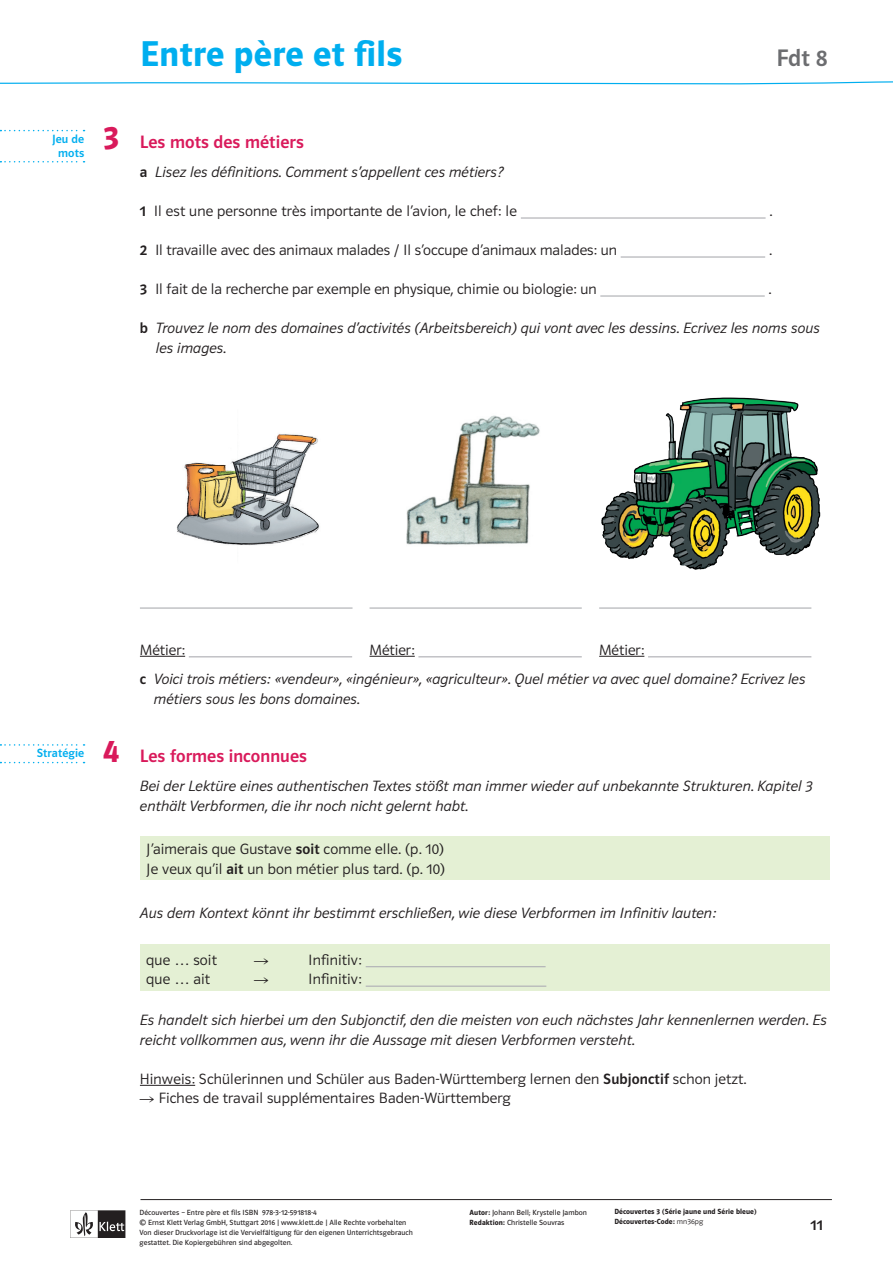
<style>
.page{position:relative;width:893px;height:1263px;background:#fff}
.page>*{position:absolute;margin:0;border:0;box-sizing:border-box;transform-origin:0 0}
.t1{font:36px "Polo ST11 K Hfett";letter-spacing:.01em;color:#00aeef}
.t2{font:33px "Polo ST11 K Hfett";color:#d91a5b}
.t3{font:24px "Polo ST11 K Krftg";color:#6c6d70}
.t4{font:18px "Polo ST11 K Krftg";letter-spacing:.005em;color:#d91a5b}
.t5{font:15px/19.5px "Polo ST11 K Leicht Kursiv";letter-spacing:.01em;color:#231f20}
.t6{font:15px/19.5px "Polo ST11 K Leicht";letter-spacing:.01em;color:#231f20}
.t7{font:15px "Polo ST11 K Krftg";color:#231f20}
.t8{font:12px "Polo ST11 K Krftg";letter-spacing:.01em;color:#00aeef}
.t9{font:7.5px/10.1px "Polo ST11 K Buch";letter-spacing:.01em;color:#231f20}
.t10{font:7.5px/10.1px "Polo ST11 K Hfett";letter-spacing:.01em;color:#231f20}
.s1{font-family:"Polo ST11 K Krftg"}
.s2{font-family:"Polo ST11 K Leicht"}
.s3{font-family:"Polo ST11 K Hfett"}
</style>
<div class="page">
<svg style="left:70px;top:1210px;width:55px;height:28px"></svg>
<hr style="left:140px;top:1199px;width:692px;height:1px;background:#231f20">
<svg style="left:0;top:81px;width:893px;height:4px"></svg>
<hr style="left:521px;top:217px;width:245px;height:2px;background:#b2b3b7">
<hr style="left:621px;top:256px;width:144px;height:2px;background:#b2b3b7">
<hr style="left:600px;top:295px;width:165px;height:2px;background:#b2b3b7">
<hr style="left:140px;top:1085px;width:55px;height:1px;background:#231f20">
<img style="left:177px;top:434px;width:142px;height:111px">
<img style="left:406px;top:415px;width:134px;height:130px">
<img style="left:601px;top:397px;width:220px;height:173px">
<hr style="left:140px;top:607px;width:213px;height:2px;background:#b2b3b7">
<hr style="left:370px;top:607px;width:212px;height:2px;background:#b2b3b7">
<hr style="left:599px;top:607px;width:212px;height:2px;background:#b2b3b7">
<hr style="left:140px;top:656px;width:45px;height:1px;background:#231f20">
<hr style="left:189px;top:656px;width:163px;height:1px;background:#b2b3b7">
<hr style="left:370px;top:656px;width:45px;height:1px;background:#231f20">
<hr style="left:418px;top:656px;width:164px;height:1px;background:#b2b3b7">
<hr style="left:599px;top:656px;width:45px;height:1px;background:#231f20">
<hr style="left:648px;top:656px;width:163px;height:1px;background:#b2b3b7">
<div style="left:140px;top:836px;width:689px;height:44px;background:#e4f0d4"></div>
<div style="left:140px;top:944px;width:689px;height:46px;background:#e4f0d4"></div>
<hr style="left:366px;top:966px;width:180px;height:1px;background:#b2b3b7">
<hr style="left:366px;top:985px;width:180px;height:2px;background:#b2b3b7">
<svg style="left:0;top:130px;width:85px;height:1px"></svg>
<svg style="left:0;top:161px;width:85px;height:1px"></svg>
<svg style="left:0;top:744px;width:85px;height:2px"></svg>
<svg style="left:0;top:762px;width:85px;height:1px"></svg>
<p class="t8" style="left:52px;top:132px;width:34px">Jeu de</p>
<h2 class="t2" style="left:103px;top:118px;width:18px">3</h2>
<p class="t8" style="left:58px;top:146px;width:28px">mots</p>
<h1 class="t1" style="left:140px;top:34px;width:264px">Entre père et fils</h1>
<h3 class="t3" style="left:777px;top:45px;width:52px">Fdt 8</h3>
<p class="t4" style="left:140px;top:132px;width:165px">Les mots des métiers</p>
<p class="t5" style="left:140px;top:162px;width:365px"><span class="s1">a</span> Lisez les définitions. Comment s’appellent ces métiers?</p>
<p class="t6" style="left:140px;top:201px;width:378px"><span class="s1">1</span> Il est une personne très importante de l’avion, le chef: le</p>
<p class="t6" style="left:769px;top:201px;width:5px">.</p>
<p class="t6" style="left:140px;top:240px;width:479px"><span class="s1">2</span> Il travaille avec des animaux malades / Il s’occupe d’animaux malades: un</p>
<p class="t6" style="left:769px;top:240px;width:5px">.</p>
<p class="t6" style="left:140px;top:279px;width:458px"><span class="s1">3</span> Il fait de la recherche par exemple en physique, chimie ou biologie: un</p>
<p class="t6" style="left:768px;top:279px;width:5px">.</p>
<p class="t5" style="left:156px;top:318px;width:665px;text-indent:-16px"><span class="s1">b</span> Trouvez le nom des domaines d’activités (Arbeitsbereich) qui vont avec les dessins. Ecrivez les noms sous les images.</p>
<p class="t8" style="left:37px;top:747px;width:49px">Stratégie</p>
<h2 class="t2" style="left:103px;top:732px;width:18px">4</h2>
<p class="t6" style="left:140px;top:640px;width:47px">Métier:</p>
<p class="t6" style="left:370px;top:640px;width:47px">Métier:</p>
<p class="t6" style="left:599px;top:640px;width:47px">Métier:</p>
<p class="t5" style="left:154px;top:669px;width:653px;text-indent:-14px"><span class="s1">c</span> Voici trois métiers: «vendeur», «ingénieur», «agriculteur». Quel métier va avec quel domaine? Ecrivez les métiers sous les bons domaines.</p>
<p class="t4" style="left:140px;top:746px;width:169px">Les formes inconnues</p>
<p class="t5" style="left:140px;top:777px;width:674px">Bei der Lektüre eines authentischen Textes stößt man immer wieder auf unbekannte Strukturen. Kapitel 3 enthält Verbformen, die ihr noch nicht gelernt habt.</p>
<p class="t6" style="left:146px;top:840px;width:300px">J’aimerais que Gustave <span class="s1">soit</span> comme elle. (p. 10)<br>Je veux qu’il <span class="s1">ait</span> un bon métier plus tard. (p. 10)</p>
<p class="t5" style="left:140px;top:903px;width:578px">Aus dem Kontext könnt ihr bestimmt erschließen, wie diese Verbformen im Infinitiv lauten:</p>
<p class="t6" style="left:146px;top:950px;width:72px">que … soit</p>
<p class="t6" style="left:308px;top:950px;width:55px">Infinitiv:</p>
<p class="t6" style="left:146px;top:969px;width:65px">que … ait</p>
<p class="t6" style="left:308px;top:969px;width:55px">Infinitiv:</p>
<p class="t5" style="left:140px;top:1011px;width:688px">Es handelt sich hierbei um den Subjonctif, den die meisten von euch nächstes Jahr kennenlernen werden. Es reicht vollkommen aus, wenn ihr die Aussage mit diesen Verbformen versteht.</p>
<p class="t6" style="left:159px;top:1069px;width:589px;text-indent:-19px">Hinweis: Schülerinnen und Schüler aus Baden-Württemberg lernen den <span class="s1">Subjonctif</span> schon jetzt.<br>Fiches de travail supplémentaires Baden-Württemberg</p>
<p class="t10" style="left:614px;top:1206px;width:144px">Découvertes 3 (Série jaune und Série bleue)<br>Découvertes-Code: <span class="s2">mn36pg</span></p>
<p class="t9" style="left:140px;top:1207px;width:275px">Découvertes – Entre père et fils ISBN 978-3-12-591818-4<br>© Ernst Klett Verlag GmbH, Stuttgart 2016 | www.klett.de | Alle Rechte vorbehalten Von dieser Druckvorlage ist die Vervielfältigung für den eigenen Unterrichtsgebrauch gestattet. Die Kopiergebühren sind abgegolten.</p>
<p class="t9" style="left:470px;top:1208px;width:119px"><span class="s3">Autor:</span> Johann Bell; Krystelle Jambon<br><span class="s3">Redaktion:</span> Christelle Souvras</p>
<p class="t7" style="left:810px;top:1217px;width:14px">11</p>
</div>
